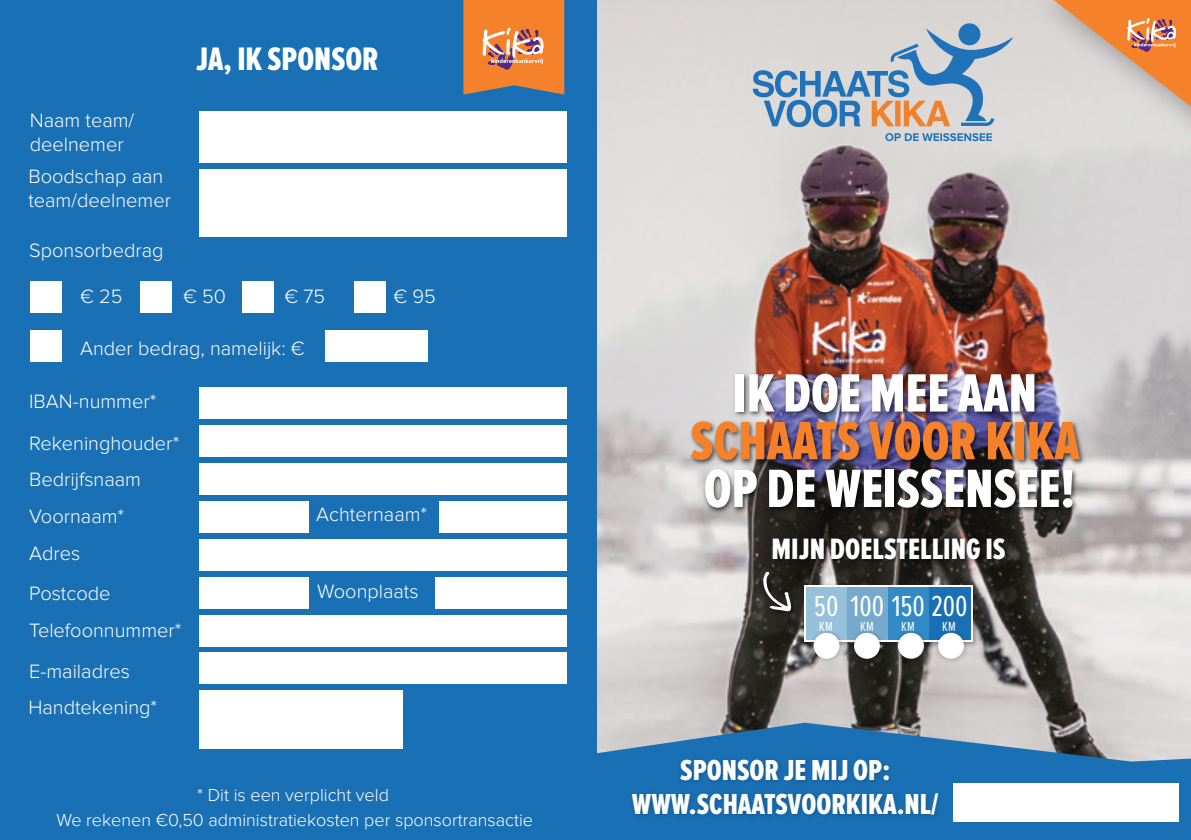
<style>
.page{position:relative;width:1191px;height:840px;background:#fff}
.page>*{position:absolute;margin:0;border:0;box-sizing:border-box;transform-origin:0 0}
.t1{font:55.8px "Proxima Nova A Ex Cn Extrabld";color:#fff}
.t2{font:55.8px "Proxima Nova A Ex Cn Extrabld";color:#f5822b}
.t3{font:33.6px "Proxima Nova A Ex Cn Extrabld";color:#fff}
.t4{font:30.6px "Proxima Nova A Ex Cn Extrabld";color:#fff}
.t5{font:30px/34px "Proxima Nova A Ex Cn Extrabld";color:#fff;text-align:center}
.t6{font:30px "Proxima Nova A Ex Cn";color:#fff}
.t7{font:300 20px/41.2px "Proxima Nova";color:#fff}
.t8{font:300 18px "Proxima Nova";color:#fff}
.t9{font:13.6px "Proxima Nova A Ex Cn";color:#fff}
</style>
<div class="page">
<img style="left:596px;top:0;width:595px;height:722px">
<svg style="left:596px;top:722px;width:595px;height:117px;fill:#1a70b5"></svg>
<div style="left:0;top:0;width:596px;height:839px;background:#1a70b5"></div>
<svg style="left:753px;top:23px;width:260px;height:118px"></svg>
<img style="left:685px;top:360px;width:411px;height:166px">
<div style="left:1015px;top:0;width:176px;height:164px;background:#dddbd9"></div>
<svg style="left:1038px;top:0;width:153px;height:118px"></svg>
<img style="left:625px;top:726px;width:330px;height:106px">
<div style="left:953px;top:783px;width:225px;height:38px;background:#fff"></div>
<img style="left:799px;top:579px;width:181px;height:70px">
<svg style="left:804px;top:584px;width:168px;height:57px"></svg>
<div style="left:806px;top:586px;width:41px;height:53px;background:#95c1db"></div>
<div style="left:847px;top:586px;width:41px;height:53px;background:#76aacd"></div>
<div style="left:888px;top:586px;width:41px;height:53px;background:#328ac6"></div>
<div style="left:929px;top:586px;width:41px;height:53px;background:#1a70b5"></div>
<img style="left:766px;top:528px;width:247px;height:45px">
<img style="left:757px;top:565px;width:43px;height:55px">
<svg style="left:763px;top:571px;width:28px;height:42px"></svg>
<img style="left:807px;top:631px;width:80px;height:35px">
<div style="left:813px;top:632px;width:26px;height:26px;background:#fff;border-radius:50%"></div>
<div style="left:854px;top:632px;width:26px;height:26px;background:#fff;border-radius:50%"></div>
<img style="left:891px;top:626px;width:80px;height:40px">
<div style="left:898px;top:632px;width:26px;height:26px;background:#fff;border-radius:50%"></div>
<div style="left:938px;top:632px;width:26px;height:26px;background:#fff;border-radius:50%"></div>
<div style="left:199px;top:387px;width:367px;height:31px;background:#fff"></div>
<div style="left:199px;top:425px;width:367px;height:31px;background:#fff"></div>
<div style="left:199px;top:463px;width:367px;height:31px;background:#fff"></div>
<div style="left:199px;top:501px;width:110px;height:31px;background:#fff"></div>
<div style="left:439px;top:501px;width:127px;height:31px;background:#fff"></div>
<div style="left:199px;top:538px;width:367px;height:32px;background:#fff"></div>
<div style="left:199px;top:576px;width:110px;height:32px;background:#fff"></div>
<div style="left:199px;top:614px;width:367px;height:32px;background:#fff"></div>
<div style="left:435px;top:576px;width:131px;height:32px;background:#fff"></div>
<div style="left:199px;top:652px;width:367px;height:31px;background:#fff"></div>
<div style="left:199px;top:690px;width:203px;height:58px;background:#fff"></div>
<div style="left:30px;top:281px;width:32px;height:31px;background:#fff"></div>
<div style="left:243px;top:281px;width:31px;height:31px;background:#fff"></div>
<div style="left:140px;top:281px;width:31px;height:31px;background:#fff"></div>
<div style="left:354px;top:281px;width:32px;height:31px;background:#fff"></div>
<div style="left:30px;top:330px;width:32px;height:32px;background:#fff"></div>
<div style="left:325px;top:330px;width:102px;height:32px;background:#fff"></div>
<div style="left:199px;top:111px;width:367px;height:52px;background:#fff"></div>
<div style="left:199px;top:170px;width:367px;height:67px;background:#fff"></div>
<svg style="left:463px;top:0;width:101px;height:94px"></svg>
<p class="t7" style="left:30px;top:109px;width:106px;line-height:24px">Naam team/ deelnemer</p>
<p class="t7" style="left:28px;top:165px;width:144px;line-height:24px">Boodschap aan team/deelnemer</p>
<h2 class="t3" style="left:196px;top:41px;width:184px">JA, IK SPONSOR</h2>
<p class="t7" style="left:29px;top:231px;width:136px">Sponsorbedrag</p>
<p class="t7" style="left:80px;top:277px;width:44px">€ 25</p>
<p class="t7" style="left:183px;top:277px;width:44px">€ 50</p>
<p class="t7" style="left:284px;top:277px;width:42px">€ 75</p>
<p class="t7" style="left:394px;top:277px;width:44px">€ 95</p>
<p class="t7" style="left:80px;top:329px;width:226px">Ander bedrag, namelijk: €</p>
<p class="t7" style="left:29px;top:382px;width:152px">IBAN-nummer*<br>Rekeninghouder*</p>
<p class="t7" style="left:29px;top:461px;width:113px;line-height:36.8px">Bedrijfsnaam<br>Voornaam*</p>
<p class="t7" style="left:29px;top:533px;width:83px;line-height:40px">Adres<br>Postcode</p>
<p class="t7" style="left:29px;top:610px;width:154px">Telefoonnummer*<br>E-mailadres</p>
<p class="t7" style="left:28px;top:687px;width:130px">Handtekening*</p>
<p class="t7" style="left:316px;top:494px;width:112px">Achternaam*</p>
<p class="t7" style="left:317px;top:571px;width:103px">Woonplaats</p>
<p class="t8" style="left:197px;top:786px;width:193px">* Dit is een verplicht veld</p>
<p class="t8" style="left:56px;top:811px;width:478px">We rekenen €0,50 administratiekosten per sponsortransactie</p>
<h1 class="t1" style="left:733px;top:362px;width:305px">IK DOE MEE AAN</h1>
<h1 class="t2" style="left:690px;top:410px;width:391px">SCHAATS VOOR KIKA</h1>
<h1 class="t1" style="left:703px;top:458px;width:373px">OP DE WEISSENSEE!</h1>
<h3 class="t4" style="left:771px;top:532px;width:235px">MIJN DOELSTELLING IS</h3>
<h3 class="t6" style="left:814px;top:589px;width:155px">50 100 150 200</h3>
<p class="t9" style="left:819px;top:618px;width:15px">KM</p>
<p class="t9" style="left:860px;top:618px;width:15px">KM</p>
<p class="t9" style="left:901px;top:618px;width:15px">KM</p>
<p class="t9" style="left:942px;top:618px;width:15px">KM</p>
<h3 class="t5" style="left:632px;top:752px;width:308px">SPONSOR JE MIJ OP:<br>WWW.SCHAATSVOORKIKA.NL/</h3>
</div>
